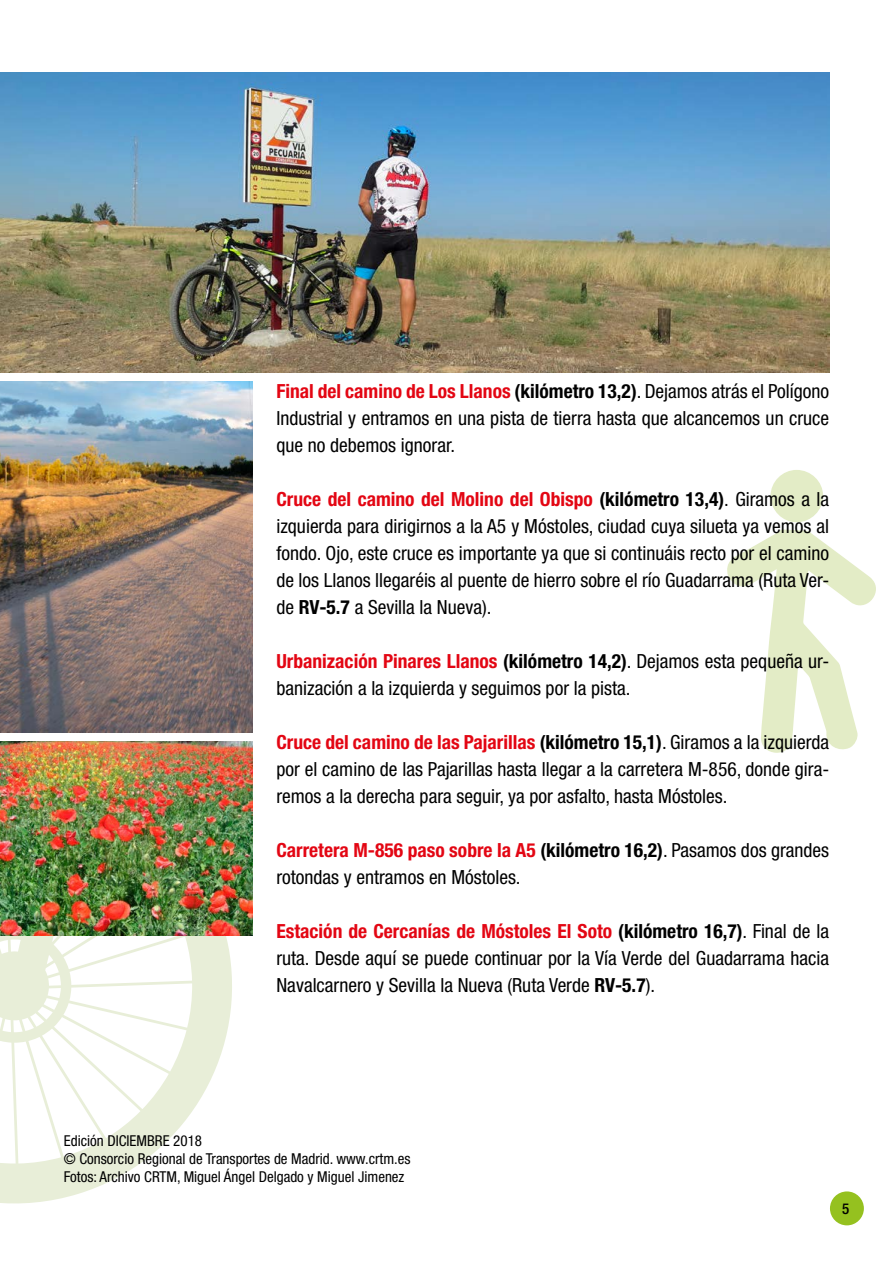
<style>
.page{position:relative;width:893px;height:1263px;background:#fff}
.page>*{position:absolute;margin:0;border:0;box-sizing:border-box;transform-origin:0 0}
.t1{font:condensed 19.5px/27px "Helvetica Neue LT Std";color:#000;text-align:justify}
.t2{font:condensed 15px "Helvetica Neue LT Std";color:#000}
.t3{font:500 condensed 15px "Helvetica Neue LT Std";color:#000}
.s1{font-weight:700;color:#e30613}
.s2{font-weight:700}
</style>
<div class="page">
<div style="left:830px;top:1191px;width:34px;height:34px;background:#95c11f;border-radius:50%"></div>
<svg style="left:727px;top:529px;width:149px;height:224px"></svg>
<div style="left:770px;top:470px;width:53px;height:52px;background:#e3ecc6;border-radius:50%"></div>
<svg style="left:0;top:935px;width:246px;height:269px"></svg>
<img style="left:0;top:72px;width:829px;height:301px">
<img style="left:0;top:381px;width:253px;height:351px">
<img style="left:0;top:741px;width:252px;height:194px">
<p class="t1" style="left:276px;top:378px;width:554px"><span class="s1">Final del camino de Los Llanos</span> <span class="s2">(kilómetro 13,2)</span>. Dejamos atrás el Polígono Industrial y entramos en una pista de tierra hasta que alcancemos un cruce que no debemos ignorar.</p>
<p class="t1" style="left:276px;top:486px;width:554px"><span class="s1">Cruce del camino del Molino del Obispo</span> <span class="s2">(kilómetro 13,4)</span>. Giramos a la izquierda para dirigirnos a la A5 y Móstoles, ciudad cuya silueta ya vemos al fondo. Ojo, este cruce es importante ya que si continuáis recto por el camino de los Llanos llegaréis al puente de hierro sobre el río Guadarrama (Ruta Ver&shy;de <span class="s2">RV-5.7</span> a Sevilla la Nueva).</p>
<p class="t1" style="left:276px;top:648px;width:554px"><span class="s1">Urbanización Pinares Llanos</span> <span class="s2">(kilómetro 14,2)</span>. Dejamos esta pequeña ur&shy;banización a la izquierda y seguimos por la pista.</p>
<p class="t1" style="left:276px;top:729px;width:554px"><span class="s1">Cruce del camino de las Pajarillas</span> <span class="s2">(kilómetro 15,1)</span>. Giramos a la izquierda por el camino de las Pajarillas hasta llegar a la carretera M-856, donde gira&shy;remos a la derecha para seguir, ya por asfalto, hasta Móstoles.</p>
<p class="t1" style="left:276px;top:837px;width:554px"><span class="s1">Carretera M-856 paso sobre la A5</span> <span class="s2">(kilómetro 16,2)</span>. Pasamos dos grandes rotondas y entramos en Móstoles.</p>
<p class="t1" style="left:276px;top:918px;width:554px"><span class="s1">Estación de Cercanías de Móstoles El Soto</span> <span class="s2">(kilómetro 16,7)</span>. Final de la ruta. Desde aquí se puede continuar por la Vía Verde del Guadarrama hacia Navalcarnero y Sevilla la Nueva (Ruta Verde <span class="s2">RV-5.7</span>).</p>
<p class="t2" style="left:64px;top:1132px;width:140px">Edición DICIEMBRE 2018</p>
<p class="t2" style="left:64px;top:1150px;width:348px">© Consorcio Regional de Transportes de Madrid. www.crtm.es</p>
<p class="t2" style="left:64px;top:1168px;width:342px">Fotos: Archivo CRTM, Miguel Ángel Delgado y Miguel Jimenez</p>
<p class="t3" style="left:842px;top:1200px;width:9px">5</p>
</div>
